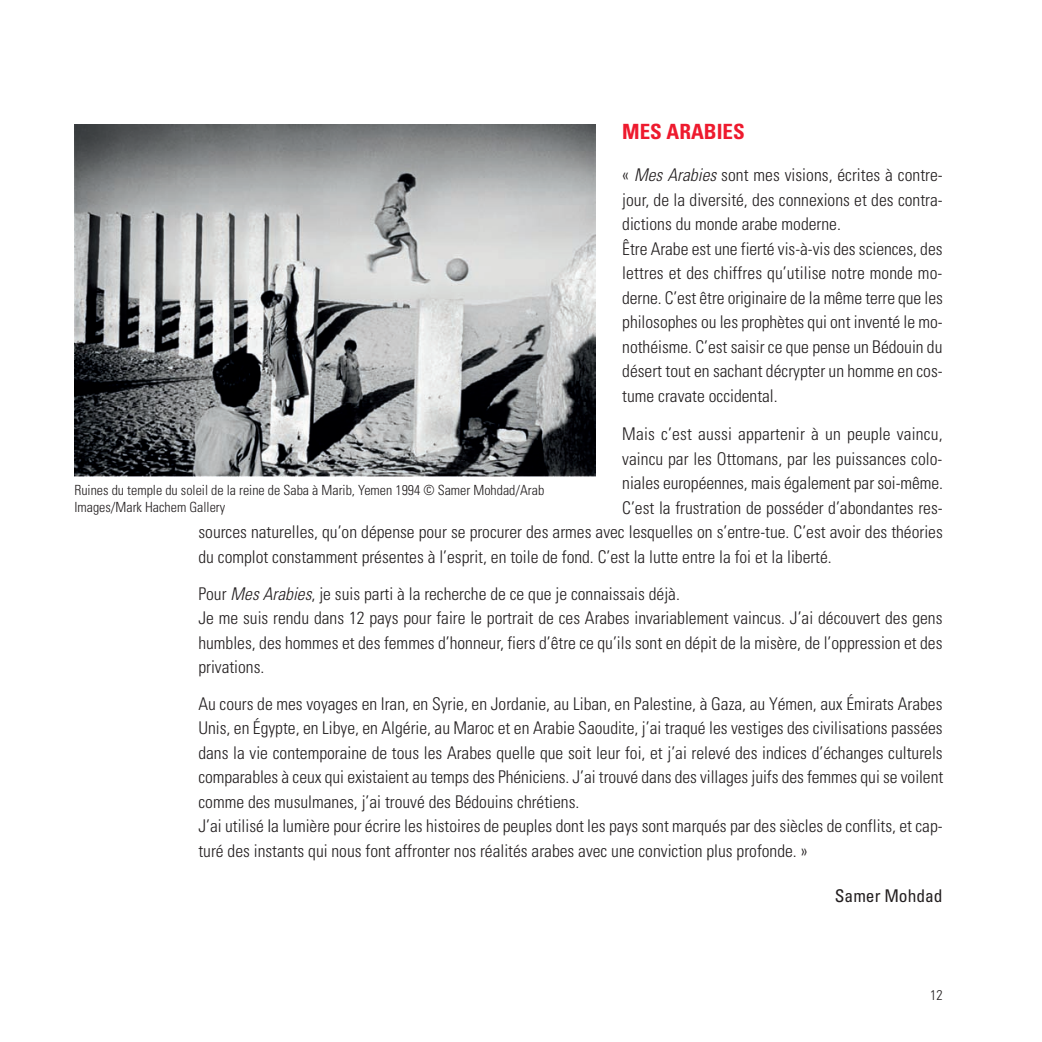
<style>
.page{position:relative;width:1042px;height:1042px;background:#fff}
.page>*{position:absolute;margin:0;border:0;box-sizing:border-box;transform-origin:0 0}
.t1{font:700 condensed 21px "Univers";color:#ee1a2e}
.t2{font:300 condensed 17.5px/24.5px "Univers";color:#231f20}
.t3{font:condensed 17.5px "Univers";color:#231f20}
.t4{font:300 condensed 14px/17.5px "Univers";color:#231f20}
.s1{font-style:italic}
</style>
<div class="page">
<img style="left:74px;top:125px;width:521px;height:351px">
<p class="t1" style="left:622px;top:124px;width:124px">MES ARABIES</p>
<p class="t2" style="left:622px;top:164px;width:322px">« <span class="s1">Mes Arabies</span> sont mes visions, écrites à contre&shy;jour, de la diversité, des connexions et des contra&shy;dictions du monde arabe moderne.<br>Être Arabe est une fierté vis-à-vis des sciences, des lettres et des chiffres qu’utilise notre monde mo&shy;derne. C’est être originaire de la même terre que les philosophes ou les prophètes qui ont inventé le mo&shy;nothéisme. C’est saisir ce que pense un Bédouin du désert tout en sachant décrypter un homme en cos&shy;tume cravate occidental.</p>
<p class="t2" style="left:622px;top:423px;width:322px">Mais c’est aussi appartenir à un peuple vaincu,</p>
<p class="t2" style="left:622px;top:448px;width:322px">vaincu par les Ottomans, par les puissances colo-</p>
<p class="t2" style="left:622px;top:472px;width:322px">niales européennes, mais également par soi-même.</p>
<p class="t2" style="left:622px;top:497px;width:322px">C’est la frustration de posséder d’abondantes res-</p>
<p class="t2" style="left:198px;top:521px;width:746px">sources naturelles, qu’on dépense pour se procurer des armes avec lesquelles on s’entre-tue. C’est avoir des théories</p>
<p class="t2" style="left:198px;top:546px;width:635px">du complot constamment présentes à l’esprit, en toile de fond. C’est la lutte entre la foi et la liberté.</p>
<p class="t2" style="left:198px;top:583px;width:745px">Pour <span class="s1">Mes Arabies</span>, je suis parti à la recherche de ce que je connaissais déjà.<br>Je me suis rendu dans 12 pays pour faire le portrait de ces Arabes invariablement vaincus. J’ai découvert des gens humbles, des hommes et des femmes d’honneur, fiers d’être ce qu’ils sont en dépit de la misère, de l’oppression et des privations.</p>
<p class="t2" style="left:198px;top:693px;width:746px">Au cours de mes voyages en Iran, en Syrie, en Jordanie, au Liban, en Palestine, à Gaza, au Yémen, aux Émirats Arabes Unis, en Égypte, en Libye, en Algérie, au Maroc et en Arabie Saoudite, j’ai traqué les vestiges des civilisations passées dans la vie contemporaine de tous les Arabes quelle que soit leur foi, et j’ai relevé des indices d’échanges culturels comparables à ceux qui existaient au temps des Phéniciens. J’ai trouvé dans des villages juifs des femmes qui se voilent comme des musulmanes, j’ai trouvé des Bédouins chrétiens.<br>J’ai utilisé Ia lumière pour écrire les histoires de peuples dont les pays sont marqués par des siècles de conflits, et cap&shy;turé des instants qui nous font affronter nos réalités arabes avec une conviction plus profonde. »</p>
<p class="t3" style="left:835px;top:890px;width:109px">Samer Mohdad</p>
<p class="t4" style="left:74px;top:482px;width:471px">Ruines du temple du soleil de la reine de Saba à Marib, Yemen 1994 © Samer Mohdad/Arab<br>Images/Mark Hachem Gallery</p>
<p class="t4" style="left:930px;top:987px;width:14px">12</p>
</div>
